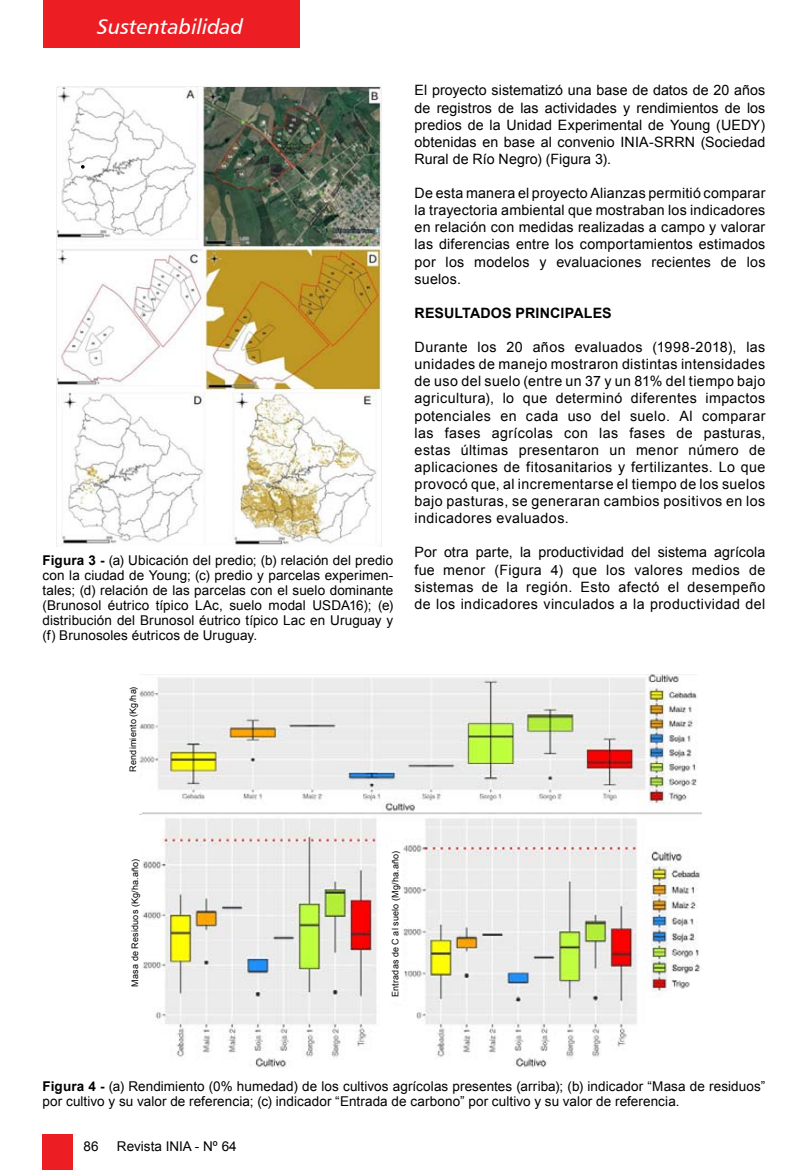
<style>
.page{position:relative;width:808px;height:1170px;background:#fff}
.page>*{position:absolute;margin:0;border:0;box-sizing:border-box;transform-origin:0 0}
.t1{font:21px "Humanist 777 BT Italic B";color:#fff}
.t2{font:14.25px/17.1px "Arial";letter-spacing:.02em;color:#000;text-align:justify}
.t3{font:700 14.25px "Arial";letter-spacing:.005em;color:#000}
.t4{font:13.5px/15px "Arial";letter-spacing:.005em;color:#000;text-align:justify}
.t5{font:9px "Arial";letter-spacing:.02em;color:#000}
.s1{font-weight:700}
</style>
<div class="page">
<div style="left:43px;top:0;width:257px;height:47px;background:#ed1d24"></div>
<div style="left:43px;top:1134px;width:30px;height:35px;background:#ed1d24"></div>
<img style="left:56px;top:86px;width:325px;height:460px">
<img style="left:139px;top:674px;width:558px;height:140px">
<img style="left:143px;top:812px;width:559px;height:255px">
<svg style="left:81px;top:165px;width:4px;height:4px"></svg>
<div style="left:388px;top:842px;width:13px;height:158px;background:#fff"></div>
<h1 class="t1" style="left:97px;top:13px;width:147px">Sustentabilidad</h1>
<p class="t4" style="left:43px;top:553px;width:352px"><span class="s1">FIGURA 3 -</span> (a) Ubicación del predio; (b) relación del predio con la ciudad de Young; (c) predio y parcelas experimen&shy;tales; (d) relación de las parcelas con el suelo dominante (Brunosol éutrico típico LAc, suelo modal USDA16); (e) distribución del Brunosol éutrico típico Lac en Uruguay y (f) Brunosoles éutricos de Uruguay.</p>
<p class="t5" style="left:127px;top:771px;width:86px;rotate:-90deg">Rendimiento (Kg/ha)</p>
<p class="t2" style="left:415px;top:82px;width:352px">El proyecto sistematizó una base de datos de 20 años de registros de las actividades y rendimientos de los predios de la Unidad Experimental de Young (UEDY) obtenidas en base al convenio INIA-SRRN (Sociedad Rural de Río Negro) (Figura 3).</p>
<p class="t2" style="left:415px;top:185px;width:352px">De esta manera el proyecto Alianzas permitió comparar la trayectoria ambiental que mostraban los indicadores en relación con medidas realizadas a campo y valorar las diferencias entre los comportamientos estimados por los modelos y evaluaciones recientes de los suelos.</p>
<p class="t3" style="left:415px;top:303px;width:21px">RESU</p>
<p class="t3" style="left:454px;top:303px;width:19px">LTADOS</p>
<p class="t3" style="left:516px;top:303px;width:10px">PRIN</p>
<p class="t3" style="left:550px;top:303px;width:53px">CIPALES</p>
<p class="t2" style="left:415px;top:339px;width:352px">Durante los 20 años evaluados (1998-2018), las unidades de manejo mostraron distintas intensidades de uso del suelo (entre un 37 y un 81% del tiempo bajo agricultura), lo que determinó diferentes impactos potenciales en cada uso del suelo. Al comparar las fases agrícolas con las fases de pasturas, estas últimas presentaron un menor número de aplicaciones de fitosanitarios y fertilizantes. Lo que provocó que, al incrementarse el tiempo de los suelos bajo pasturas, se generaran cambios positivos en los indicadores evaluados.</p>
<p class="t2" style="left:415px;top:544px;width:352px">Por otra parte, la productividad del sistema agrícola fue menor (Figura 4) que los valores medios de sistemas de la región. Esto afectó el desempeño de los indicadores vinculados a la productividad del</p>
<p class="t5" style="left:129px;top:986px;width:129px;rotate:-90deg">Masa de Residuos (Kg/ha.año)</p>
<p class="t5" style="left:389px;top:996px;width:147px;rotate:-90deg">Entradas de C al suelo (Mg/ha.año)</p>
<p class="t4" style="left:43px;top:1078px;width:724px"><span class="s1">FIGURA 4 -</span> (a) Rendimiento (0% humedad) de los cultivos agrícolas presentes (arriba); (b) indicador “Masa de residuos” por cultivo y su valor de referencia; (c) indicador “Entrada de carbono” por cultivo y su valor de referencia.</p>
<p class="t4" style="left:84px;top:1139px;width:17px">86</p>
<p class="t4" style="left:117px;top:1139px;width:121px">Revista INIA - Nº 64</p>
</div>
